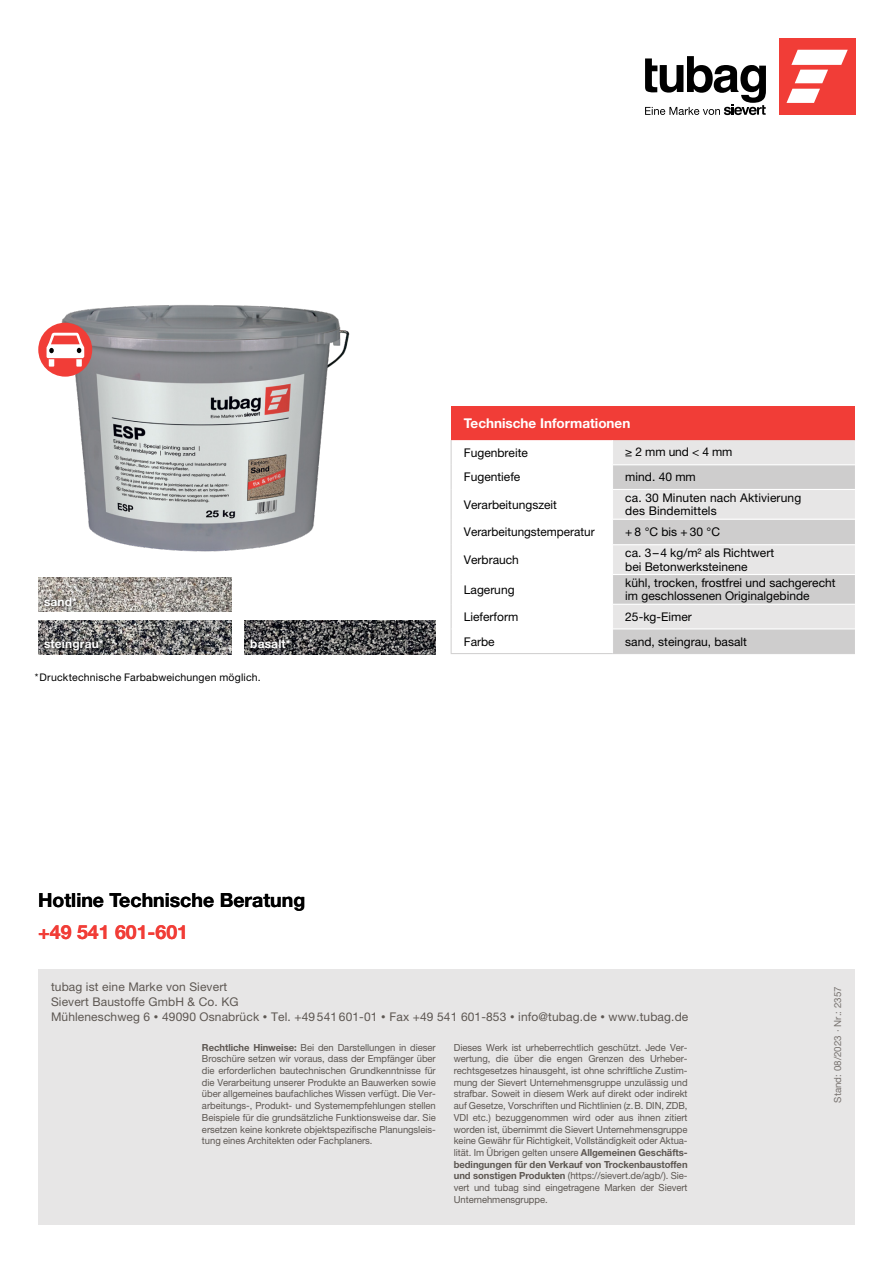
<style>
.page{position:relative;width:893px;height:1263px;background:#fff}
.page>*{position:absolute;margin:0;border:0;box-sizing:border-box;transform-origin:0 0}
.tub_Kapitel_13pt{font:700 19.5px "Helvetica Neue LT Pro";color:#000}
.tub_Headline1_13pt_R{font:700 19.5px "Helvetica Neue LT Pro";color:#f13d37}
.QUI_Tab-HL_9pt{font:700 13.5px "Helvetica Neue LT Pro";color:#fff}
.QUI_Tab-Copy_8pt{font:12px/13.5px "Helvetica Neue LT Pro";color:#000}
.tub_Fließtext_9Pt{font:12px/15px "Helvetica Neue LT Pro";letter-spacing:.01em;color:#5d5752}
.t1{font:700 12px "Helvetica Neue LT Pro";letter-spacing:.01em;color:#fff}
.Fließtext{font:10.5px "Helvetica Neue LT Pro";letter-spacing:.02em;color:#000}
.tub_BU_7_5Pt{font:9.75px/11.7px "Helvetica Neue LT Pro";letter-spacing:-.005em;color:#5d5752;text-align:justify}
.t2{font:9.75px "Helvetica Neue LT Pro";color:#787370}
.s1{font-size:9px}
.s2{font-weight:700}
.s3{font-family:"Helvetica Neue LTW1 G";font-weight:700}
</style>
<div class="page">
<img style="left:51px;top:305px;width:299px;height:247px">
<div style="left:779px;top:38px;width:76px;height:77px;background:#f13d37"></div>
<svg style="left:791px;top:50px;width:57px;height:33px"></svg>
<svg style="left:786px;top:89px;width:34px;height:14px"></svg>
<svg style="left:645px;top:56px;width:121px;height:59px"></svg>
<div style="left:451px;top:406px;width:404px;height:34px;background:#f13d37"></div>
<div style="left:613px;top:440px;width:242px;height:24px;background:#e7e6e6"></div>
<svg style="left:613px;top:465px;width:242px;height:188px;fill:#cecdcd"></svg>
<hr style="left:613px;top:489px;width:242px;height:1px;background:#fff">
<hr style="left:613px;top:519px;width:242px;height:1px;background:#fff">
<hr style="left:613px;top:544px;width:242px;height:1px;background:#fff">
<hr style="left:613px;top:574px;width:242px;height:1px;background:#fff">
<hr style="left:613px;top:653px;width:242px;height:1px;background:#cecdcd">
<svg style="left:451px;top:440px;width:162px;height:214px"></svg>
<hr style="left:451px;top:628px;width:161px;height:1px;background:#fff">
<hr style="left:613px;top:604px;width:242px;height:1px;background:#fff">
<hr style="left:613px;top:628px;width:242px;height:1px;background:#fff">
<img style="left:38px;top:577px;width:194px;height:34px">
<div style="left:40px;top:593px;width:41px;height:17px;background:#000;opacity:.75"></div>
<img style="left:38px;top:620px;width:194px;height:34px">
<div style="left:40px;top:636px;width:68px;height:19px;background:#000;opacity:.95"></div>
<img style="left:244px;top:620px;width:192px;height:34px">
<div style="left:243px;top:632px;width:55px;height:24px;background:#000;opacity:.75"></div>
<div style="left:38px;top:323px;width:54px;height:54px;background:#f13d37;border-radius:50%"></div>
<svg style="left:46px;top:333px;width:38px;height:34px"></svg>
<div style="left:38px;top:970px;width:817px;height:255px;background:#e7e6e6"></div>
<p class="t1" style="left:44px;top:594px;width:35px">sand*</p>
<p class="t1" style="left:44px;top:637px;width:61px">steingrau*</p>
<p class="t1" style="left:250px;top:637px;width:42px">basalt*</p>
<p class="Fließtext" style="left:35px;top:671px;width:227px">*Drucktechnische Farbabweichungen möglich.</p>
<p class="tub_Kapitel_13pt" style="left:38px;top:888px;width:269px">Hotline Technische Beratung</p>
<p class="tub_Headline1_13pt_R" style="left:38px;top:919px;width:151px">+49 541 601-601</p>
<p class="QUI_Tab-HL_9pt" style="left:464px;top:415px;width:168px">Technische Informationen</p>
<p class="QUI_Tab-Copy_8pt" style="left:464px;top:445px;width:66px">Fugenbreite</p>
<p class="QUI_Tab-Copy_8pt" style="left:625px;top:445px;width:109px">≥ 2 mm und &lt; 4 mm</p>
<p class="QUI_Tab-Copy_8pt" style="left:464px;top:470px;width:58px">Fugentiefe</p>
<p class="QUI_Tab-Copy_8pt" style="left:625px;top:470px;width:72px">mind. 40 mm</p>
<p class="QUI_Tab-Copy_8pt" style="left:464px;top:497px;width:95px">Verarbeitungszeit</p>
<p class="QUI_Tab-Copy_8pt" style="left:625px;top:491px;width:177px">ca. 30 Minuten nach Aktivierung des Bindemittels</p>
<p class="QUI_Tab-Copy_8pt" style="left:464px;top:525px;width:132px">Verarbeitungstemperatur</p>
<p class="QUI_Tab-Copy_8pt" style="left:625px;top:525px;width:96px">+ 8 °C bis + 30 °C</p>
<p class="QUI_Tab-Copy_8pt" style="left:464px;top:553px;width:57px">Verbrauch</p>
<p class="QUI_Tab-Copy_8pt" style="left:625px;top:546px;width:150px">ca. 3–4 kg/m² als Richtwert bei Betonwerksteinene</p>
<p class="QUI_Tab-Copy_8pt" style="left:464px;top:582px;width:52px">Lagerung</p>
<p class="QUI_Tab-Copy_8pt" style="left:625px;top:576px;width:212px">kühl, trocken, frostfrei und sachgerecht im geschlossenen Originalgebinde</p>
<p class="QUI_Tab-Copy_8pt" style="left:464px;top:610px;width:56px">Lieferform</p>
<p class="QUI_Tab-Copy_8pt" style="left:625px;top:610px;width:68px">25-kg-Eimer</p>
<p class="QUI_Tab-Copy_8pt" style="left:464px;top:634px;width:32px">Farbe</p>
<p class="QUI_Tab-Copy_8pt" style="left:625px;top:634px;width:123px">sand, steingrau, basalt</p>
<p class="tub_Fließtext_9Pt" style="left:51px;top:979px;width:639px">tubag ist eine Marke von Sievert<br>Sievert Baustoffe GmbH &amp; Co. KG<br>Mühleneschweg 6 <span class="s1">•</span> 49090 Osnabrück <span class="s1">•</span> Tel. +49 541 601-01 <span class="s1">•</span> Fax +49 541 601-853 <span class="s1">•</span> info@tubag.de <span class="s1">•</span> www.tubag.de</p>
<p class="tub_BU_7_5Pt" style="left:202px;top:1041px;width:235px"><span class="s2">Rechtliche Hinweise:</span> Bei den Darstellungen in dieser Broschüre setzen wir voraus, dass der Empfänger über die erforderlichen bautechnischen Grundkenntnisse für die Verarbeitung unserer Produkte an Bauwerken sowie über allgemeines baufachliches Wissen verfügt. Die Ver&shy;arbeitungs-, Produkt- und Systemempfehlungen stellen Beispiele für die grundsätzliche Funktionsweise dar. Sie ersetzen keine konkrete objektspezifische Planungsleis&shy;tung eines Architekten oder Fachplaners.</p>
<p class="tub_BU_7_5Pt" style="left:454px;top:1041px;width:235px">Dieses Werk ist urheberrechtlich geschützt. Jede Ver&shy;wertung, die über die engen Grenzen des Urheber&shy;rechtsgesetzes hinausgeht, ist ohne schriftliche Zustim&shy;mung der Sievert Unternehmensgruppe unzulässig und strafbar. Soweit in diesem Werk auf direkt oder indirekt auf Gesetze, Vorschriften und Richtlinien (z.B. DIN, ZDB, VDI etc.) bezuggenommen wird oder aus ihnen zitiert worden ist, übernimmt die Sievert Unternehmensgruppe keine Gewähr für Richtigkeit, Vollständigkeit oder Aktua&shy;lität. Im Übrigen gelten unsere <span class="s2">Allgemeinen Geschäfts&shy;bedingungen für den Verkauf von Trockenbaustoffen und sonstigen Produkte</span><span class="s3">n</span> (https://sievert.de/agb/). Sie&shy;vert und tubag sind eingetragene Marken der Sievert Unternehmensgruppe.</p>
<p class="t2" style="left:832px;top:1102px;width:118px;rotate:-90deg">Stand: 08/2023 · Nr.: 2357</p>
</div>
